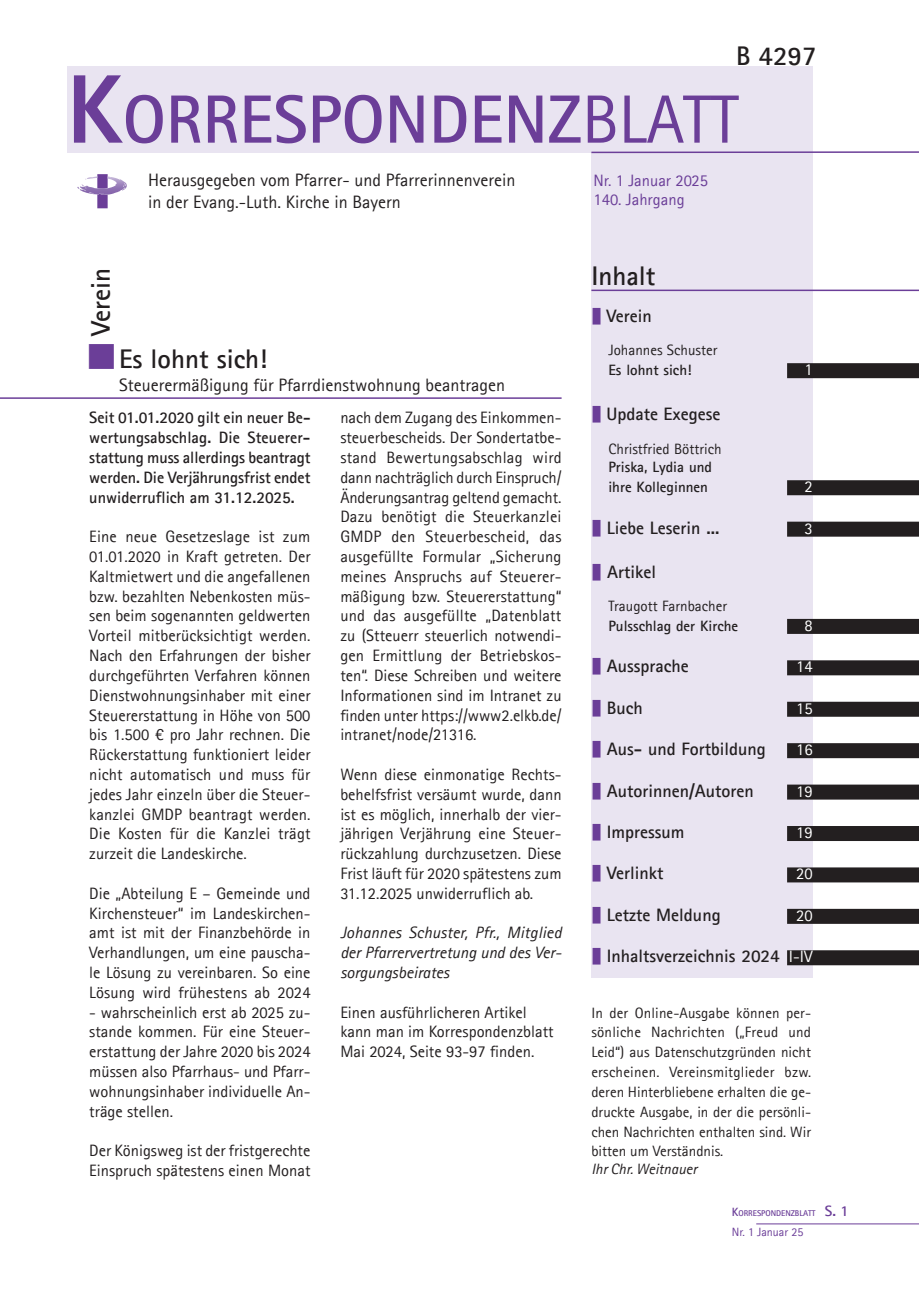
<style>
.page{position:relative;width:919px;height:1289px;background:#fff}
.page>*{position:absolute;margin:0;border:0;box-sizing:border-box;transform-origin:0 0}
.t1{font:700 68.25px "Agfa Rotis Sans Serif";color:#6b3e98}
.t2{font:700 27px "Agfa Rotis Sans Serif";color:#231f20}
.t3{font:700 18px "Agfa Rotis Sans Serif";color:#231f20}
.t4{font:18px/21.6px "Agfa Rotis Sans Serif";color:#231f20}
.t5{font:16.5px/19.8px "Agfa Rotis Sans Serif";color:#231f20;text-align:justify}
.t6{font:700 16.5px/19.8px "Agfa Rotis Sans Serif";letter-spacing:-.005em;color:#231f20;text-align:justify}
.t7{font:italic 16.5px/19.8px "Agfa Rotis Sans Serif";color:#231f20;text-align:justify}
.t8{font:16.5px/19.8px "Agfa Rotis Sans Serif";color:#6b3e98}
.t9{font:16.5px "Agfa Rotis Sans Serif";color:#fff}
.t10{font:15px/19.8px "Agfa Rotis Sans Serif";color:#231f20;text-align:justify}
.t11{font:700 15px/19.8px "Agfa Rotis Sans Serif";color:#231f20}
.t12{font:italic 15px "Agfa Rotis Sans Serif";color:#231f20}
.t13{font:12px "Agfa Rotis Sans Serif";color:#6b3e98}
.t14{font:700 8.4px "Agfa Rotis Sans Serif";color:#6b3e98}
.s1{font-weight:800;font-size:97.5px}
.s2{font-weight:400}
.s3{color:#6b3e98}
.s4{font-weight:400;font-size:16.5px;color:#fff}
.s5{font-size:12px}
.s6{font-size:15px}
</style>
<div class="page">
<hr style="left:756px;top:1223px;width:162px;height:1px;background:#6b3e98">
<img style="left:108px;top:178px;width:9px;height:11px">
<svg style="left:77px;top:174px;width:31px;height:34px"></svg>
<div style="left:591px;top:67px;width:221px;height:911px;background:#e9e4f1"></div>
<div style="left:67px;top:67px;width:745px;height:86px;background:#e9e4f1"></div>
<hr style="left:591px;top:151px;width:327px;height:2px;background:#6b3e98">
<hr style="left:591px;top:289px;width:327px;height:2px;background:#6b3e98">
<div style="left:787px;top:363px;width:131px;height:15px;background:#231f20"></div>
<div style="left:787px;top:480px;width:131px;height:15px;background:#231f20"></div>
<div style="left:787px;top:521px;width:131px;height:15px;background:#231f20"></div>
<div style="left:787px;top:619px;width:131px;height:15px;background:#231f20"></div>
<div style="left:787px;top:660px;width:131px;height:15px;background:#231f20"></div>
<div style="left:787px;top:701px;width:131px;height:15px;background:#231f20"></div>
<div style="left:787px;top:743px;width:131px;height:15px;background:#231f20"></div>
<div style="left:787px;top:784px;width:131px;height:15px;background:#231f20"></div>
<div style="left:787px;top:826px;width:131px;height:15px;background:#231f20"></div>
<div style="left:787px;top:867px;width:131px;height:15px;background:#231f20"></div>
<div style="left:787px;top:908px;width:131px;height:15px;background:#231f20"></div>
<div style="left:787px;top:950px;width:131px;height:15px;background:#231f20"></div>
<hr style="left:0;top:397px;width:561px;height:2px;background:#6b3e98">
<h2 class="t2" style="left:736px;top:39px;width:82px">B 4297</h2>
<h1 class="t1" style="left:67px;top:76px;width:673px"><span class="s1">K</span>ORRESPONDENZ<span class="s2">BLATT</span></h1>
<p class="t8" style="left:593px;top:170px;width:116px">Nr. 1 Januar 2025<br>140. Jahrgang</p>
<p class="t4" style="left:148px;top:169px;width:369px">Herausgegeben vom Pfarrer- und Pfarrerinnenverein in der Evang.-Luth. Kirche in Bayern</p>
<h2 class="t2" style="left:591px;top:258px;width:66px">Inhalt</h2>
<h2 class="t2" style="left:84px;top:370px;width:103px;rotate:-90deg"><span class="s3">■</span> Verein</h2>
<p class="t3" style="left:606px;top:305px;width:47px">Verein</p>
<p class="t10" style="left:608px;top:340px;width:110px">Johannes Schuster</p>
<p class="t11" style="left:608px;top:360px;width:85px">Es lohnt sich!</p>
<p class="t9" style="left:804px;top:360px;width:10px">1</p>
<p class="t3" style="left:606px;top:402px;width:115px">Update Exegese</p>
<p class="t10" style="left:608px;top:439px;width:115px">Christfried Böttrich</p>
<p class="t11" style="left:608px;top:457px;width:105px">Priska, Lydia und ihre Kolleginnen</p>
<h2 class="t2" style="left:119px;top:341px;width:149px">Es lohnt sich!</h2>
<p class="t4" style="left:119px;top:374px;width:387px">Steuerermäßigung für Pfarrdienstwohnung beantragen</p>
<p class="t6" style="left:89px;top:407px;width:223px">Seit 01.01.2020 gilt ein neuer Be&shy;wertungsabschlag. Die Steuerer&shy;stattung muss allerdings beantragt werden. Die Verjährungsfrist endet unwiderruflich am 31.12.2025.</p>
<p class="t5" style="left:89px;top:526px;width:223px">Eine neue Gesetzeslage ist zum 01.01.2020 in Kraft getreten. Der Kaltmietwert und die angefallenen bzw. bezahlten Nebenkosten müs&shy;sen beim sogenannten geldwerten Vorteil mitberücksichtigt werden.<br>Nach den Erfahrungen der bisher durchgeführten Verfahren können Dienstwohnungsinhaber mit einer Steuererstattung in Höhe von 500 bis 1.500 € pro Jahr rechnen. Die Rückerstattung funktioniert leider nicht automatisch und muss für jedes Jahr einzeln über die Steuer&shy;kanzlei GMDP beantragt werden.<br>Die Kosten für die Kanzlei trägt zurzeit die Landeskirche.</p>
<p class="t5" style="left:89px;top:883px;width:223px">Die „Abteilung E – Gemeinde und Kirchensteuer“ im Landeskirchen&shy;amt ist mit der Finanzbehörde in Verhandlungen, um eine pauscha&shy;le Lösung zu vereinbaren. So eine Lösung wird frühestens ab 2024</p>
<p class="t5" style="left:89px;top:1002px;width:223px">- wahrscheinlich erst ab 2025 zu&shy;stande kommen. Für eine Steuer&shy;erstattung der Jahre 2020 bis 2024 müssen also Pfarrhaus- und Pfarr&shy;wohnungsinhaber individuelle An&shy;träge stellen.</p>
<p class="t5" style="left:89px;top:1140px;width:223px">Der Königsweg ist der fristgerechte<br>Einspruch spätestens einen Monat</p>
<p class="t5" style="left:340px;top:408px;width:223px">nach dem Zugang des Einkommen&shy;steuerbescheids. Der Sondertatbe&shy;stand Bewertungsabschlag wird dann nachträglich durch Einspruch/ Änderungsantrag geltend gemacht.<br>Dazu benötigt die Steuerkanzlei GMDP den Steuerbescheid, das ausgefüllte Formular „Sicherung meines Anspruchs auf Steuerer&shy;mäßigung bzw. Steuererstattung“ und das ausgefüllte „Datenblatt zu (Stteuerr steuerlich notwendi&shy;gen Ermittlung der Betriebskos&shy;ten“. Diese Schreiben und weitere Informationen sind im Intranet zu finden unter https://www2.elkb.de/ intranet/node/21316.</p>
<p class="t5" style="left:340px;top:764px;width:223px">Wenn diese einmonatige Rechts&shy;behelfsfrist versäumt wurde, dann ist es möglich, innerhalb der vier&shy;jährigen Verjährung eine Steuer&shy;rückzahlung durchzusetzen. Diese Frist läuft für 2020 spätestens zum 31.12.2025 unwiderruflich ab.</p>
<p class="t7" style="left:340px;top:923px;width:223px">Johannes Schuster, Pfr., Mitglied der Pfarrervertretung und des Ver&shy;sorgungsbeirates</p>
<p class="t5" style="left:340px;top:1002px;width:215px;text-align:left">Einen ausführlicheren Artikel kann man im Korrespondenzblatt<br>Mai 2024, Seite 93-97 finden.</p>
<p class="t10" style="left:591px;top:1002px;width:221px">In der Online-Ausgabe können per&shy;sönliche Nachrichten („Freud und Leid“) aus Datenschutzgründen nicht erscheinen. Vereinsmitglieder bzw. deren Hinterbliebene erhalten die ge&shy;druckte Ausgabe, in der die persönli&shy;chen Nachrichten enthalten sind. Wir bitten um Verständnis.</p>
<p class="t12" style="left:591px;top:1160px;width:107px">Ihr Chr. Weitnauer</p>
<p class="t9" style="left:804px;top:477px;width:10px">2</p>
<p class="t3" style="left:606px;top:516px;width:114px">Liebe Leserin ...</p>
<p class="t9" style="left:804px;top:518px;width:10px">3</p>
<p class="t3" style="left:607px;top:560px;width:50px">Artikel</p>
<p class="t10" style="left:608px;top:596px;width:120px">Traugott Farnbacher</p>
<p class="t11" style="left:608px;top:615px;width:131px">Pulsschlag der Kirche</p>
<p class="t9" style="left:804px;top:615px;width:10px">8</p>
<p class="t3" style="left:606px;top:655px;width:83px">Aussprache</p>
<p class="t9" style="left:796px;top:657px;width:18px">14</p>
<p class="t3" style="left:606px;top:696px;width:38px">Buch</p>
<p class="t9" style="left:796px;top:698px;width:18px">15</p>
<p class="t3" style="left:606px;top:737px;width:161px">Aus- und Fortbildung</p>
<p class="t9" style="left:796px;top:739px;width:18px">16</p>
<p class="t3" style="left:606px;top:779px;width:149px">Autorinnen/Autoren</p>
<p class="t9" style="left:796px;top:781px;width:18px">19</p>
<p class="t3" style="left:606px;top:820px;width:79px">Impressum</p>
<p class="t9" style="left:796px;top:822px;width:18px">19</p>
<p class="t3" style="left:606px;top:862px;width:58px">Verlinkt</p>
<p class="t9" style="left:796px;top:864px;width:18px">20</p>
<p class="t3" style="left:606px;top:903px;width:115px">Letzte Meldung</p>
<p class="t9" style="left:796px;top:905px;width:18px">20</p>
<p class="t3" style="left:606px;top:944px;width:207px">Inhaltsverzeichnis 2024 <span class="s4">I-IV</span></p>
<p class="t14" style="left:731px;top:1208px;width:118px"><span class="s5">K</span>ORRESPONDENZBLATT <span class="s6">S. 1</span></p>
<p class="t13" style="left:731px;top:1224px;width:73px">Nr. 1 Januar 25</p>
</div>
